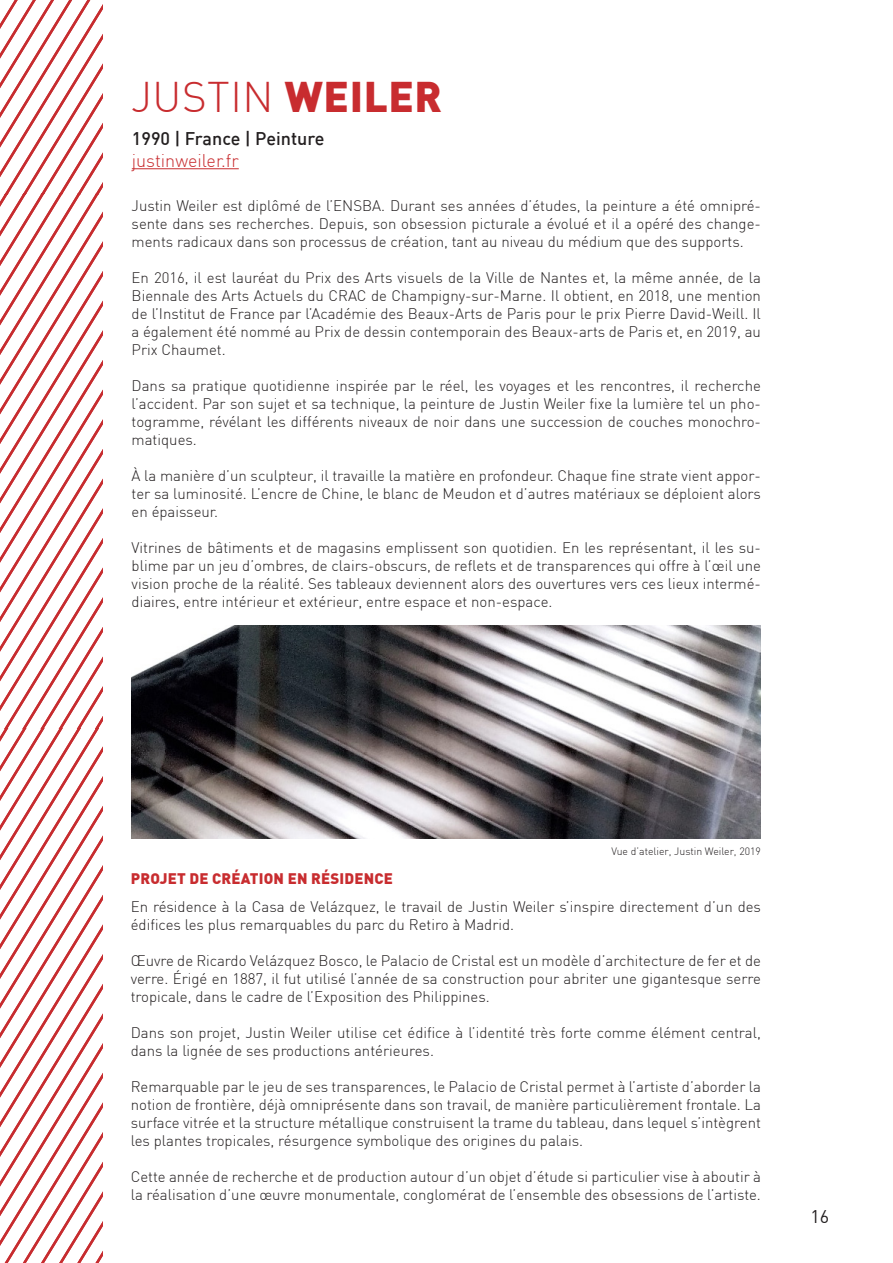
<style>
.page{position:relative;width:893px;height:1263px;background:#fff}
.page>*{position:absolute;margin:0;border:0;box-sizing:border-box;transform-origin:0 0}
.t1{font:300 42px "DIN";letter-spacing:.015em;color:#c82c2f}
.t2{font:500 18px "DIN";color:#231f20}
.t3{font:300 18px "DIN";color:#c82c2f}
.t4{font:18px "DIN";color:#231f20}
.t5{font:300 15px/18px "DIN";color:#231f20;text-align:justify}
.t6{font:900 15px "DIN";letter-spacing:.015em;color:#c82c2f}
.t7{font:300 10.5px "DIN";color:#231f20}
.s1{font-weight:900}
</style>
<div class="page">
<hr style="left:132px;top:168px;width:107px;height:1px;background:#c82c2f">
<img style="left:132px;top:625px;width:629px;height:213px">
<svg style="left:0;top:0;width:102px;height:1263px"></svg>
<p class="t1" style="left:131px;top:71px;width:312px">JUSTIN <span class="s1">WEILER</span></p>
<p class="t2" style="left:132px;top:127px;width:194px">1990 | France | Peinture</p>
<p class="t3" style="left:132px;top:149px;width:108px">justinweiler.fr</p>
<p class="t5" style="left:132px;top:197px;width:631px">Justin Weiler est diplômé de l’ENSBA. Durant ses années d’études, la peinture a été omnipré&shy;sente dans ses recherches. Depuis, son obsession picturale a évolué et il a opéré des change&shy;ments radicaux dans son processus de création, tant au niveau du médium que des supports.</p>
<p class="t5" style="left:132px;top:269px;width:631px">En 2016, il est lauréat du Prix des Arts visuels de la Ville de Nantes et, la même année, de la Biennale des Arts Actuels du CRAC de Champigny-sur-Marne. Il obtient, en 2018, une mention de l’Institut de France par l’Académie des Beaux-Arts de Paris pour le prix Pierre David-Weill. Il a également été nommé au Prix de dessin contemporain des Beaux-arts de Paris et, en 2019, au Prix Chaumet.</p>
<p class="t5" style="left:132px;top:377px;width:631px">Dans sa pratique quotidienne inspirée par le réel, les voyages et les rencontres, il recherche l’accident. Par son sujet et sa technique, la peinture de Justin Weiler fixe la lumière tel un pho&shy;togramme, révélant les différents niveaux de noir dans une succession de couches monochro&shy;matiques.</p>
<p class="t5" style="left:132px;top:467px;width:631px">À la manière d’un sculpteur, il travaille la matière en profondeur. Chaque fine strate vient appor&shy;ter sa luminosité. L’encre de Chine, le blanc de Meudon et d’autres matériaux se déploient alors en épaisseur.</p>
<p class="t5" style="left:132px;top:539px;width:631px">Vitrines de bâtiments et de magasins emplissent son quotidien. En les représentant, il les su&shy;blime par un jeu d’ombres, de clairs-obscurs, de reflets et de transparences qui offre à l’œil une vision proche de la réalité. Ses tableaux deviennent alors des ouvertures vers ces lieux intermé&shy;diaires, entre intérieur et extérieur, entre espace et non-espace.</p>
<p class="t6" style="left:131px;top:868px;width:264px">PROJET DE CRÉATION EN RÉSIDENCE</p>
<p class="t7" style="left:611px;top:844px;width:151px">Vue d’atelier, Justin Weiler, 2019</p>
<p class="t5" style="left:131px;top:897px;width:632px">En résidence à la Casa de Velázquez, le travail de Justin Weiler s’inspire directement d’un des édifices les plus remarquables du parc du Retiro à Madrid.</p>
<p class="t5" style="left:131px;top:951px;width:632px">Œuvre de Ricardo Velázquez Bosco, le Palacio de Cristal est un modèle d’architecture de fer et de verre. Érigé en 1887, il fut utilisé l’année de sa construction pour abriter une gigantesque serre tropicale, dans le cadre de l’Exposition des Philippines.</p>
<p class="t5" style="left:131px;top:1023px;width:632px">Dans son projet, Justin Weiler utilise cet édifice à l’identité très forte comme élément central, dans la lignée de ses productions antérieures.</p>
<p class="t5" style="left:131px;top:1077px;width:632px">Remarquable par le jeu de ses transparences, le Palacio de Cristal permet à l’artiste d’aborder la notion de frontière, déjà omniprésente dans son travail, de manière particulièrement frontale. La surface vitrée et la structure métallique construisent la trame du tableau, dans lequel s’intègrent les plantes tropicales, résurgence symbolique des origines du palais.</p>
<p class="t5" style="left:131px;top:1167px;width:632px">Cette année de recherche et de production autour d’un objet d’étude si particulier vise à aboutir à la réalisation d’une œuvre monumentale, conglomérat de l’ensemble des obsessions de l’artiste.</p>
<p class="t4" style="left:810px;top:1205px;width:20px">16</p>
</div>
